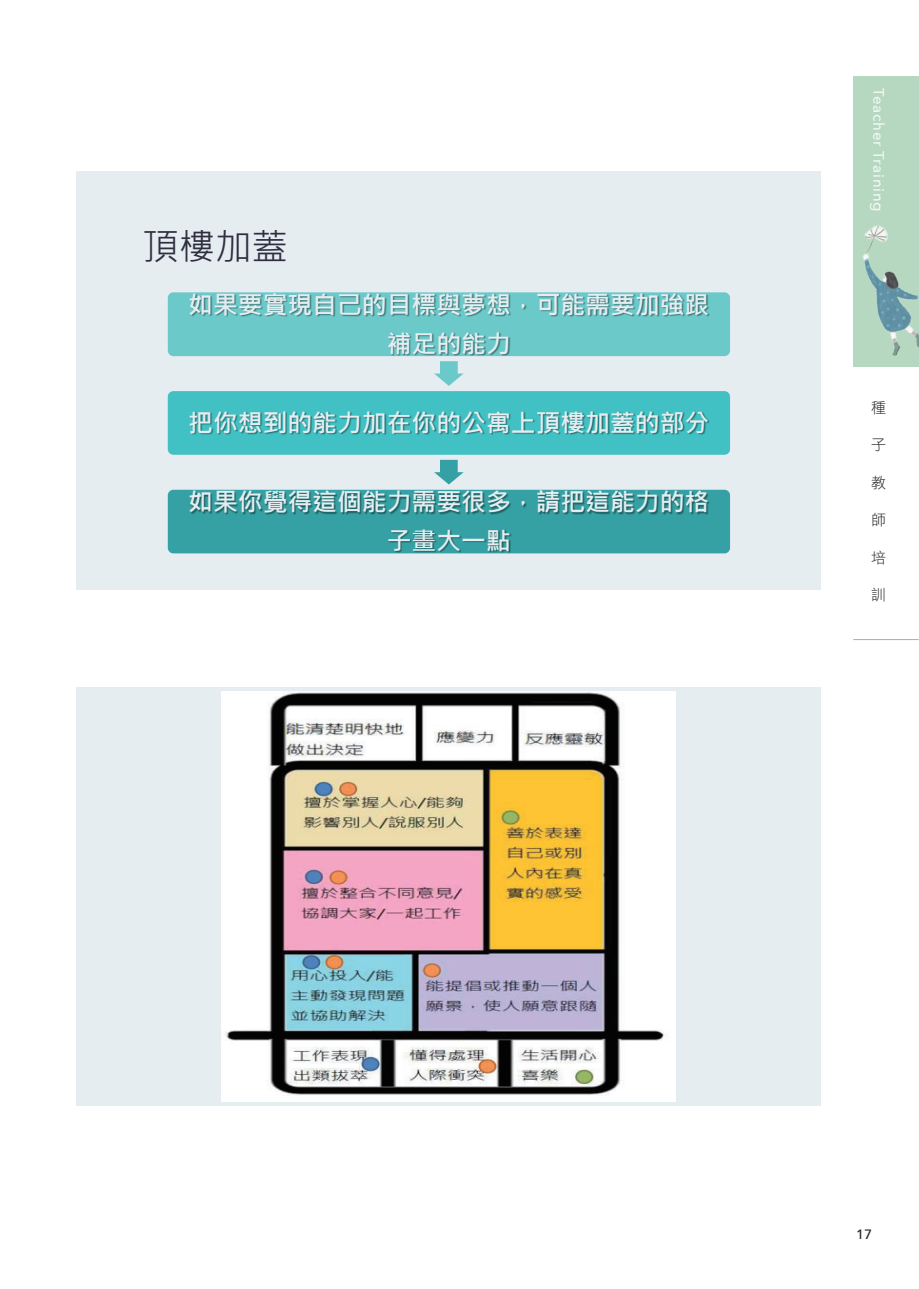
<style>
.page{position:relative;width:919px;height:1289px;background:#fff}
.page>*{position:absolute;margin:0;border:0;box-sizing:border-box;transform-origin:0 0}
.t1{font:36.15px "Microsoft Jheng Hei";color:#302e41}
.t2{font:700 24.9px "Microsoft Jheng Hei";color:#e5edf0}
.t3{font:700 24.75px "Microsoft Jheng Hei";color:#e5edf0}
.t4{font:500 15px "Avenir Next";letter-spacing:.05em;color:#fff}
.t5{font:15px "DF Hei Std W3";color:#231f20}
.t6{font:500 13.5px "Avenir Next";color:#231f20}
</style>
<div class="page">
<div style="left:853px;top:76px;width:65px;height:290px;background:#b6d8c1"></div>
<img style="left:864px;top:225px;width:24px;height:22px">
<img style="left:853px;top:247px;width:65px;height:120px">
<hr style="left:853px;top:639px;width:65px;height:1px;background:#9db3ae">
<div style="left:77px;top:171px;width:744px;height:418px;background:#e5edf0"></div>
<div style="left:166px;top:290px;width:566px;height:68px;background:#6bc9ca;border:2px solid #e5edf0;border-radius:7px"></div>
<img style="left:166px;top:290px;width:566px;height:59px">
<img style="left:364px;top:309px;width:171px;height:65px">
<svg style="left:434px;top:361px;width:29px;height:25px"></svg>
<img style="left:167px;top:391px;width:563px;height:94px">
<svg style="left:434px;top:460px;width:29px;height:24px"></svg>
<svg style="left:166px;top:487px;width:566px;height:68px;background:#409da0"></svg>
<img style="left:364px;top:507px;width:171px;height:48px">
<div style="left:77px;top:687px;width:744px;height:418px;background:#e5edf0"></div>
<img style="left:222px;top:691px;width:453px;height:410px">
<h1 class="t1" style="left:143px;top:224px;width:146px">頂樓加蓋</h1>
<p class="t2" style="left:188px;top:289px;width:522px">如果要實現自己的目標與夢想，可能需要加強跟</p>
<p class="t3" style="left:387px;top:328px;width:126px">補足的能力</p>
<p class="t3" style="left:188px;top:407px;width:522px">把你想到的能力加在你的公寓上頂樓加蓋的部分</p>
<p class="t2" style="left:188px;top:486px;width:522px">如果你覺得這個能力需要很多，請把這能力的格</p>
<p class="t3" style="left:387px;top:525px;width:126px">子畫大一點</p>
<p class="t4" style="left:891px;top:88px;width:125px;rotate:90deg">Teacher Training</p>
<p class="t5" style="left:870px;top:399px;width:16px">種</p>
<p class="t5" style="left:870px;top:437px;width:16px">子</p>
<p class="t5" style="left:870px;top:474px;width:16px">教</p>
<p class="t5" style="left:870px;top:512px;width:16px">師</p>
<p class="t5" style="left:870px;top:549px;width:16px">培</p>
<p class="t5" style="left:870px;top:587px;width:15px">訓</p>
<p class="t6" style="left:856px;top:1223px;width:18px">17</p>
</div>
